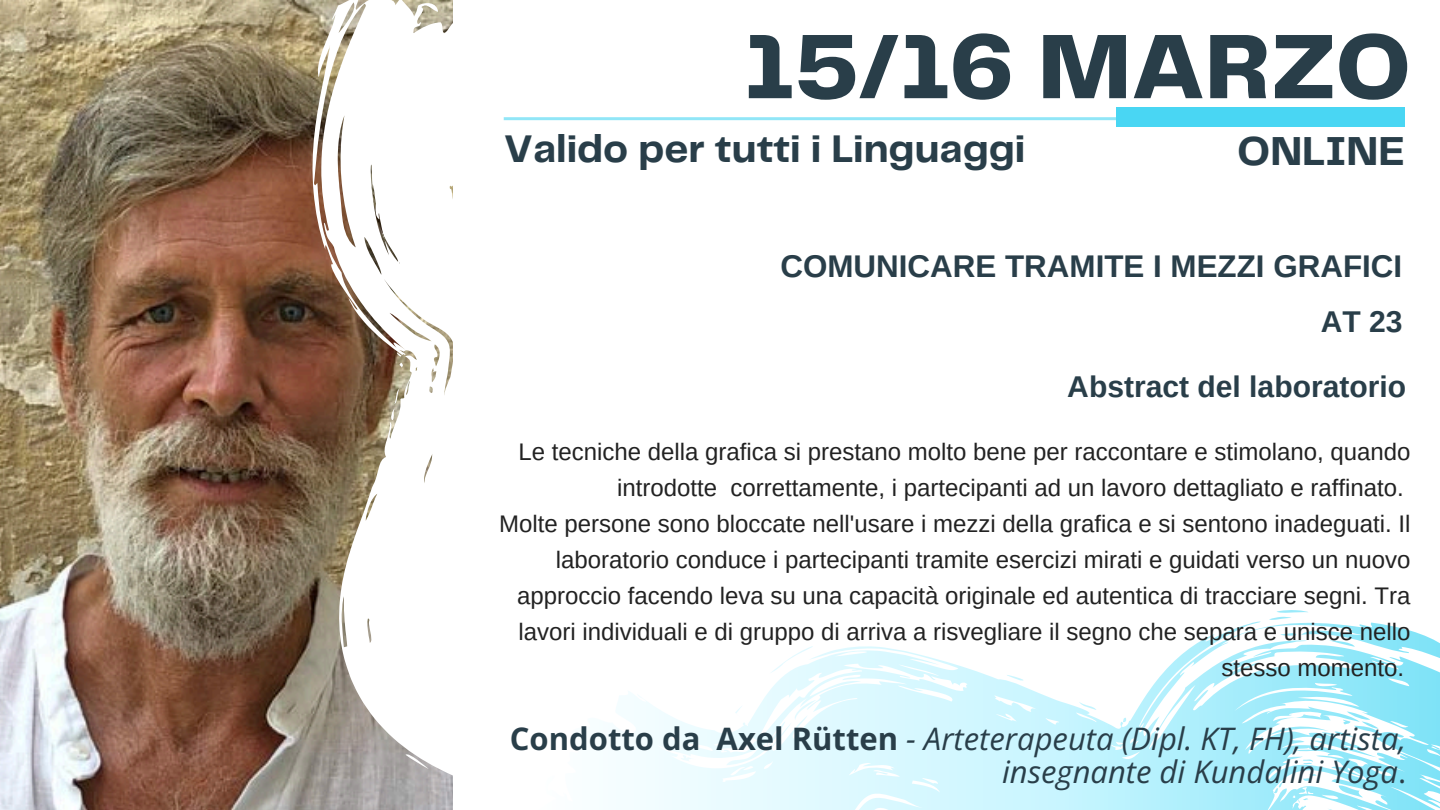
<style>
.page{position:relative;width:1440px;height:810px;background:#fff}
.page>*{position:absolute;margin:0;border:0;box-sizing:border-box;transform-origin:0 0}
.t1{font:800 95px "Telegraf";color:#293e49}
.t2{font:700 42px "Telegraf";color:#293e49}
.t3{font:700 40px "Telegraf";color:#293e49}
.t4{font:700 31.4px "Arimo";color:#293e49}
.t5{font:italic 31px/33px "Open Sans";color:#293e49;text-align:right}
.t6{font:700 30.1px "Arimo";color:#293e49}
.t7{font:24px/36px "Arimo";color:#222;text-align:right}
.s1{font-weight:700;font-style:normal}
.s2{font-style:normal}
</style>
<div class="page">
<img style="left:0;top:0;width:272px;height:810px">
<svg style="left:272px;top:0;width:453px;height:810px"></svg>
<hr style="left:504px;top:117px;width:856px;height:3px;background:#49d6f3">
<div style="left:1117px;top:108px;width:288px;height:19px;background:#49d6f3"></div>
<svg style="left:530px;top:610px;width:910px;height:200px"></svg>
<p class="t1" style="left:744px;top:26px;width:669px">15/16 MARZO</p>
<h5 class="t3" style="left:504px;top:131px;width:523px">Valido per tutti i Linguaggi</h5>
<h4 class="t2" style="left:1237px;top:134px;width:169px">ONLINE</h4>
<h1 class="t4" style="left:780px;top:248px;width:623px">COMUNICARE TRAMITE I MEZZI GRAFICI</h1>
<h4 class="t6" style="left:1321px;top:305px;width:83px">AT 23</h4>
<p class="t6" style="left:1067px;top:370px;width:340px">Abstract del laboratorio</p>
<p class="t7" style="left:518px;top:433px;width:893px">Le tecniche della grafica si prestano molto bene per raccontare e stimolano, quando introdotte correttamente, i partecipanti ad un lavoro dettagliato e raffinato.</p>
<h3 class="t7" style="left:499px;top:505px;width:913px">Molte persone sono bloccate nell'usare i mezzi della grafica e si sentono inadeguati. Il laboratorio conduce i partecipanti tramite esercizi mirati e guidati verso un nuovo approccio facendo leva su una capacità originale ed autentica di tracciare segni. Tra lavori individuali e di gruppo di arriva a risvegliare il segno che separa e unisce nello stesso momento.</h3>
<h2 class="t5" style="left:510px;top:721px;width:898px"><span class="s1">Condotto da Axel Rütten</span> - Arteterapeuta (Dipl. KT, FH), artista, insegnante di Kundalini Yoga<span class="s2">.</span></h2>
</div>
